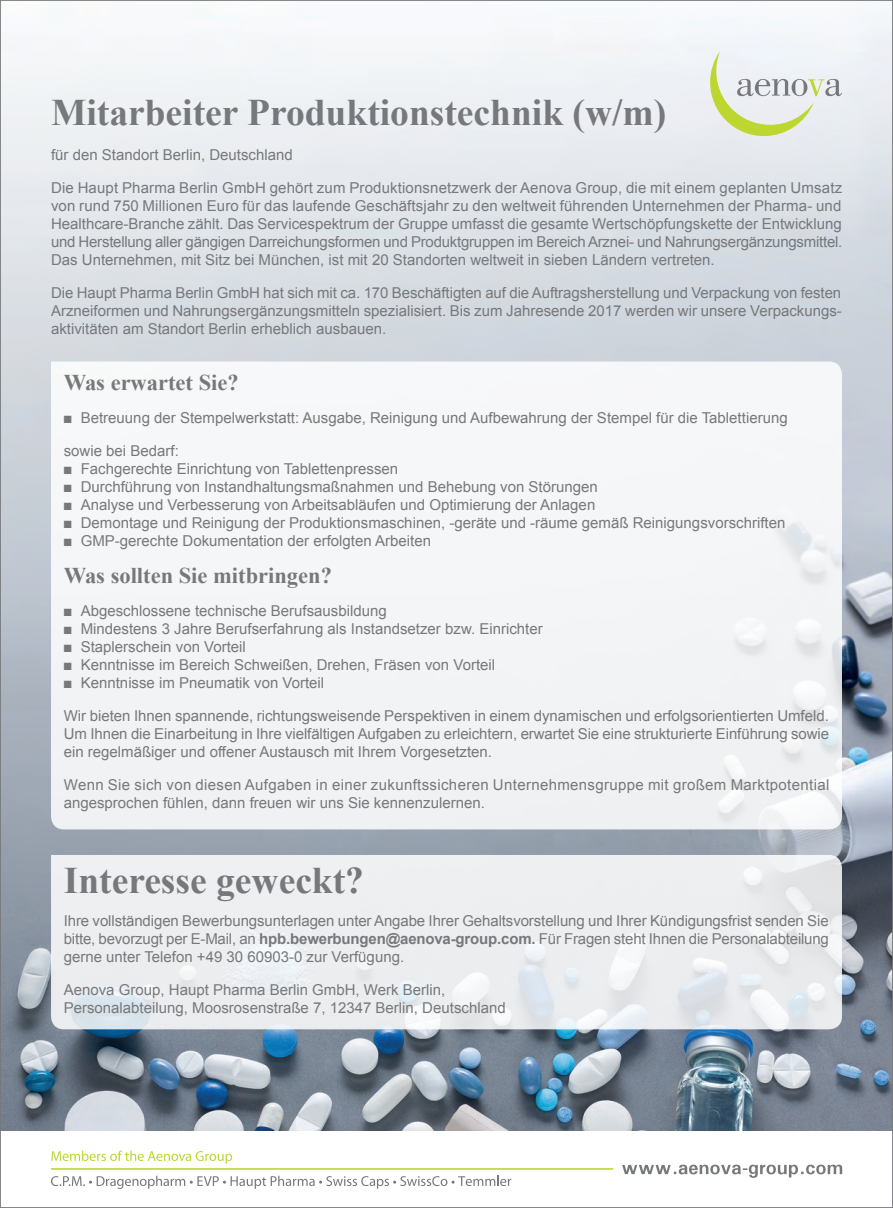
<style>
.page{position:relative;width:893px;height:1208px;background:#fff}
.page>*{position:absolute;margin:0;border:0;box-sizing:border-box;transform-origin:0 0}
.t1{font:700 37.5px "Times New Roman";color:#76787b}
.t2{font:700 22.5px "Times New Roman";color:#76787b}
.t3{font:15px/18px "Arial";color:#76787b;text-align:justify}
.t4{font:15px/18px "Arial";letter-spacing:.025em;color:#76787b}
.s1{font-weight:700}
</style>
<div class="page">
<img style="left:2px;top:8px;width:889px;height:1123px">
<svg style="left:710px;top:51px;width:132px;height:85px"></svg>
<svg style="left:622px;top:1164px;width:220px;height:13px"></svg>
<svg style="left:51px;top:1150px;width:181px;height:13px"></svg>
<svg style="left:51px;top:1175px;width:460px;height:13px"></svg>
<hr style="left:51px;top:1168px;width:562px;height:1px;background:#bdd536">
<div style="left:51px;top:361px;width:791px;height:468px;background:#f4f5f7"></div>
<svg style="left:51px;top:855px;width:791px;height:174px;background:#ebedef"></svg>
<h1 class="t1" style="left:51px;top:86px;width:617px">Mitarbeiter Produktionstechnik (w/m)</h1>
<p class="t3" style="left:51px;top:146px;width:243px">für den Standort Berlin, Deutschland</p>
<p class="t3" style="left:51px;top:179px;width:793px">Die Haupt Pharma Berlin GmbH gehört zum Produktionsnetzwerk der Aenova Group, die mit einem geplanten Umsatz von rund 750 Millionen Euro für das laufende Geschäftsjahr zu den weltweit führenden Unternehmen der Pharma- und Healthcare-Branche zählt. Das Servicespektrum der Gruppe umfasst die gesamte Wertschöpfungskette der Entwicklung und Herstellung aller gängigen Darreichungsformen und Produktgruppen im Bereich Arznei- und Nahrungsergänzungsmittel.<br>Das Unternehmen, mit Sitz bei München, ist mit 20 Standorten weltweit in sieben Ländern vertreten.</p>
<p class="t3" style="left:51px;top:284px;width:792px">Die Haupt Pharma Berlin GmbH hat sich mit ca. 170 Beschäftigten auf die Auftragsherstellung und Verpackung von festen Arzneiformen und Nahrungsergänzungsmitteln spezialisiert. Bis zum Jahresende 2017 werden wir unsere Verpackungs&shy;aktivitäten am Standort Berlin erheblich ausbauen.</p>
<h2 class="t2" style="left:64px;top:366px;width:176px">Was erwartet Sie?</h2>
<p class="t3" style="left:64px;top:408px;width:725px">■ Betreuung der Stempelwerkstatt: Ausgabe, Reinigung und Aufbewahrung der Stempel für die Tablettierung</p>
<p class="t3" style="left:64px;top:441px;width:117px">sowie bei Bedarf:</p>
<p class="t3" style="left:64px;top:459px;width:336px">■ Fachgerechte Einrichtung von Tablettenpressen</p>
<p class="t3" style="left:64px;top:477px;width:536px">■ Durchführung von Instandhaltungsmaßnahmen und Behebung von Störungen</p>
<p class="t3" style="left:64px;top:495px;width:533px">■ Analyse und Verbesserung von Arbeitsabläufen und Optimierung der Anlagen</p>
<p class="t3" style="left:64px;top:513px;width:723px">■ Demontage und Reinigung der Produktionsmaschinen, -geräte und -räume gemäß Reinigungsvorschriften</p>
<p class="t3" style="left:64px;top:531px;width:369px">■ GMP-gerechte Dokumentation der erfolgten Arbeiten</p>
<h2 class="t2" style="left:64px;top:560px;width:270px">Was sollten Sie mitbringen?</h2>
<p class="t3" style="left:64px;top:602px;width:325px">■ Abgeschlossene technische Berufsausbildung</p>
<p class="t3" style="left:64px;top:620px;width:480px">■ Mindestens 3 Jahre Berufserfahrung als Instandsetzer bzw. Einrichter</p>
<p class="t3" style="left:64px;top:638px;width:184px">■ Staplerschein von Vorteil</p>
<p class="t3" style="left:64px;top:656px;width:433px">■ Kenntnisse im Bereich Schweißen, Drehen, Fräsen von Vorteil</p>
<p class="t3" style="left:64px;top:674px;width:262px">■ Kenntnisse im Pneumatik von Vorteil</p>
<p class="t3" style="left:64px;top:707px;width:767px">Wir bieten Ihnen spannende, richtungsweisende Perspektiven in einem dynamischen und erfolgsorientierten Umfeld.<br>Um Ihnen die Einarbeitung in Ihre vielfältigen Aufgaben zu erleichtern, erwartet Sie eine strukturierte Einführung sowie ein regelmäßiger und offener Austausch mit Ihrem Vorgesetzten.</p>
<p class="t4" style="left:64px;top:776px;width:767px">Wenn Sie sich von diesen Aufgaben in einer zukunftssicheren Unternehmensgruppe mit großem Marktpotential angesprochen fühlen, dann freuen wir uns Sie kennenzulernen.</p>
<h1 class="t1" style="left:64px;top:854px;width:302px">Interesse geweckt?</h1>
<p class="t3" style="left:64px;top:912px;width:767px">Ihre vollständigen Bewerbungsunterlagen unter Angabe Ihrer Gehaltsvorstellung und Ihrer Kündigungsfrist senden Sie bitte, bevorzugt per E-Mail, an <span class="s1">hpb.bewerbungen@aenova-group.com.</span> Für Fragen steht Ihnen die Personalabteilung gerne unter Telefon +49 30 60903-0 zur Verfügung.</p>
<p class="t3" style="left:64px;top:981px;width:443px">Aenova Group, Haupt Pharma Berlin GmbH, Werk Berlin,<br>Personalabteilung, Moosrosenstraße 7, 12347 Berlin, Deutschland</p>
</div>
